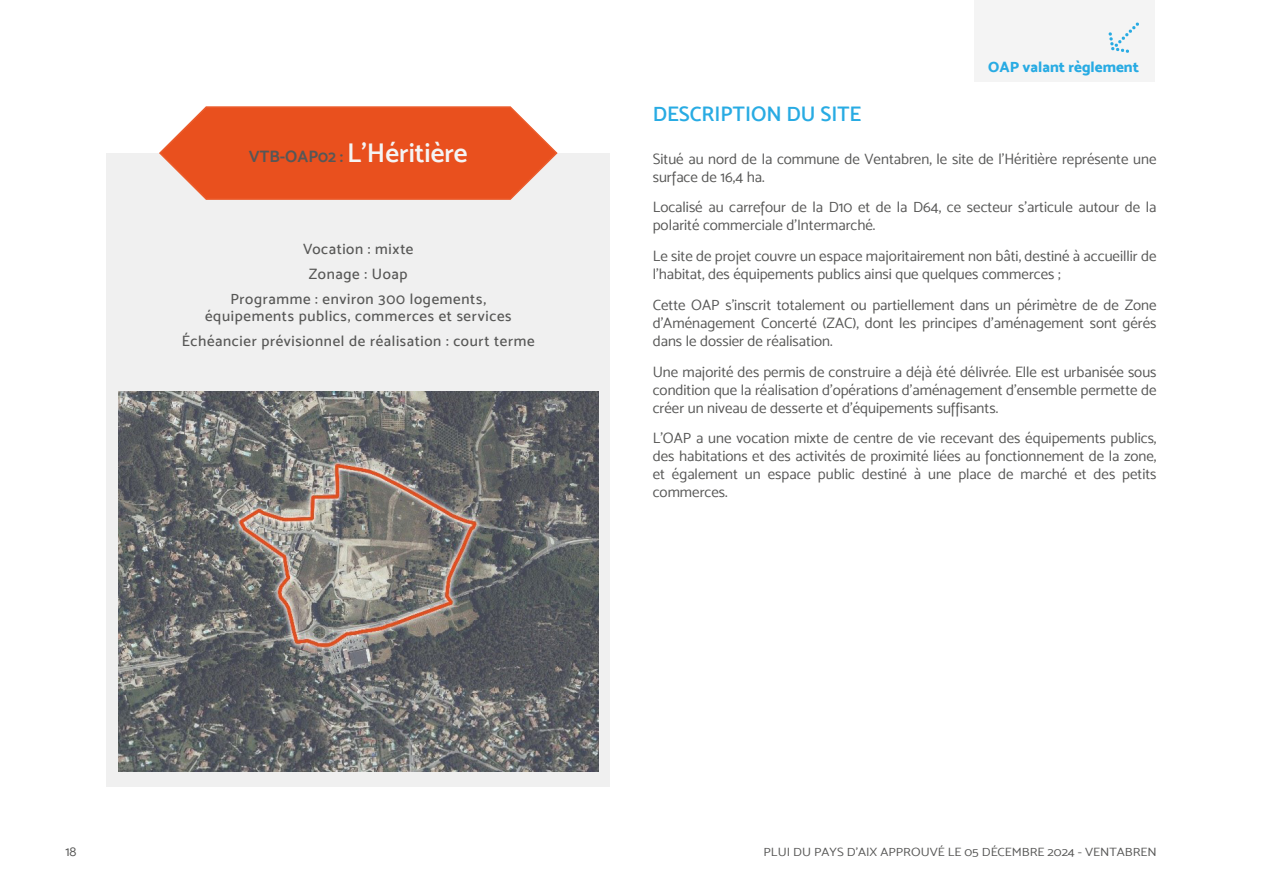
<style>
.page{position:relative;width:1263px;height:893px;background:#fff}
.page>*{position:absolute;margin:0;border:0;box-sizing:border-box;transform-origin:0 0}
.Nom_OAP{font:27px "Mosk Semi Bold 600";color:#f4f4f4}
.Titre_3_-_bleu{font:21px "Mosk Semi Bold 600";color:#28abe3}
.t1{font:15px/18px "Mosk Normal 400";color:#575756}
.Encadré{font:15px/16.5px "Mosk Medium 500";letter-spacing:.045em;color:#575756;text-align:center}
.t2{font:15px "Mosk Extra Bold 800";color:#28abe3}
.t3{font:13.5px "Mosk Normal 400";color:#575756}
.t4{font:12px "Mosk Normal 400";color:#575756;scale:1.1 1}
.s1{font-family:"Mosk Bold 700";font-size:16.5px;color:#575756}
</style>
<div class="page">
<div style="left:106px;top:153px;width:504px;height:634px;background:#f0f0f0"></div>
<svg style="left:159px;top:106px;width:399px;height:94px;background:#ea6439"></svg>
<img style="left:119px;top:391px;width:479px;height:381px">
<div style="left:974px;top:0;width:180px;height:81px;background:#f4f4f4"></div>
<svg style="left:1108px;top:22px;width:31px;height:31px"></svg>
<p class="Nom_OAP" style="left:249px;top:137px;width:220px"><span class="s1">VTB-OAP02 :</span> L'Héritière</p>
<p class="Encadré" style="left:303px;top:241px;width:112px">Vocation : mixte</p>
<p class="Encadré" style="left:309px;top:266px;width:100px">Zonage : Uoap</p>
<p class="Encadré" style="left:205px;top:291px;width:308px">Programme : environ 300 logements, équipements publics, commerces et services</p>
<p class="Encadré" style="left:182px;top:332px;width:354px">Échéancier prévisionnel de réalisation : court terme</p>
<p class="Titre_3_-_bleu" style="left:653px;top:102px;width:210px">DESCRIPTION DU SITE</p>
<p class="t2" style="left:988px;top:57px;width:152px">OAP valant règlement</p>
<p class="t1" style="left:653px;top:150px;width:505px">Situé au nord de la commune de Ventabren, le site de l’Héritière représente une surface de 16,4 ha.</p>
<p class="t1" style="left:653px;top:198px;width:505px">Localisé au carrefour de la D10 et de la D64, ce secteur s’articule autour de la polarité commerciale d’Intermarché.</p>
<p class="t1" style="left:653px;top:247px;width:505px">Le site de projet couvre un espace majoritairement non bâti, destiné à accueillir de l’habitat, des équipements publics ainsi que quelques commerces ;</p>
<p class="t1" style="left:653px;top:296px;width:505px;text-align:justify">Cette OAP s'inscrit totalement ou partiellement dans un périmètre de de Zone d’Aménagement Concerté (ZAC), dont les principes d’aménagement sont gérés dans le dossier de réalisation.</p>
<p class="t1" style="left:653px;top:363px;width:505px;text-align:justify">Une majorité des permis de construire a déjà été délivrée. Elle est urbanisée sous condition que la réalisation d’opérations d’aménagement d’ensemble permette de créer un niveau de desserte et d’équipements suffisants.</p>
<p class="t1" style="left:653px;top:429px;width:505px;text-align:justify">L’OAP a une vocation mixte de centre de vie recevant des équipements publics, des habitations et des activités de proximité liées au fonctionnement de la zone, et également un espace public destiné à une place de marché et des petits commerces.</p>
<p class="t3" style="left:65px;top:843px;width:13px">18</p>
<p class="t4" style="left:763px;top:844px;width:359px">PLUI DU PAYS D'AIX APPROUVÉ LE 05 DÉCEMBRE 2024 - VENTABREN</p>
</div>
